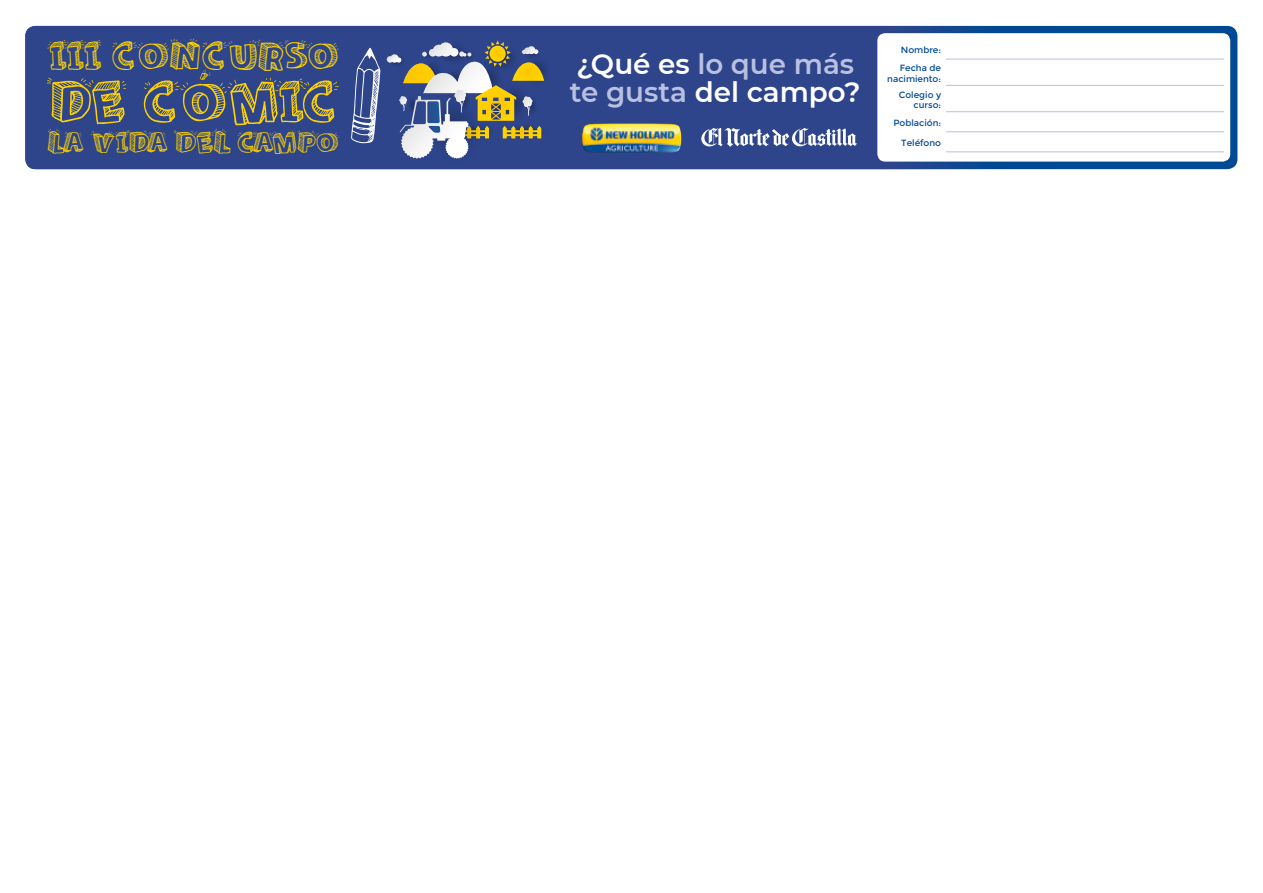
<style>
.page{position:relative;width:1263px;height:893px;background:#fff}
.page>*{position:absolute;margin:0;border:0;box-sizing:border-box;transform-origin:0 0}
.t1{font:58.2px "Sketch 3 D";letter-spacing:-.05em;color:#ffd300}
.t2{font:39.6px "Sketch 3 D";letter-spacing:-.025em;color:#ffd300}
.t3{font:28.95px "Sketch 3 D";letter-spacing:-.04em;color:#ffd300}
.t4{font:600 27.75px/27.9px "Montserrat";color:#fff}
.t5{font:9px/17.9px "Montserrat";color:#004994;text-align:right}
.s1{color:#b9c0e0}
</style>
<div class="page">
<div style="left:25px;top:26px;width:1029px;height:143px;background:#2e458b"></div>
<svg style="left:387px;top:41px;width:160px;height:118px"></svg>
<div style="left:878px;top:34px;width:351px;height:127px;background:#fff;border-radius:7px"></div>
<div style="left:877px;top:33px;width:353px;height:129px;border:2px solid #fff;border-radius:7px"></div>
<svg style="left:701px;top:128px;width:156px;height:19px"></svg>
<img style="left:582px;top:124px;width:13px;height:18px">
<hr style="left:946px;top:59px;width:278px;height:1px;background:#b9c0e0">
<hr style="left:946px;top:85px;width:278px;height:1px;background:#b9c0e0">
<hr style="left:946px;top:111px;width:278px;height:1px;background:#b9c0e0">
<hr style="left:946px;top:131px;width:278px;height:1px;background:#b9c0e0">
<hr style="left:946px;top:151px;width:278px;height:1px;background:#b9c0e0">
<svg style="left:351px;top:48px;width:29px;height:95px"></svg>
<h2 class="t2" style="left:47px;top:34px;width:293px">III CONCURSO</h2>
<h1 class="t1" style="left:47px;top:70px;width:293px">DE CÓMIC</h1>
<h3 class="t3" style="left:47px;top:126px;width:293px">LA VIDA DEL CAMPO</h3>
<h3 class="t4" style="left:570px;top:49px;width:292px">¿Qué es <span class="s1">lo que más te gusta</span> del campo?</h3>
<p class="t5" style="left:900px;top:41px;width:43px;text-align:left">Nombre:<br>Fecha de</p>
<p class="t5" style="left:887px;top:71px;width:55px;line-height:15.5px">nacimiento:<br>Colegio y</p>
<p class="t5" style="left:893px;top:96px;width:49px">curso:<br>Población:</p>
<p class="t5" style="left:901px;top:134px;width:41px">Teléfono</p>
</div>
